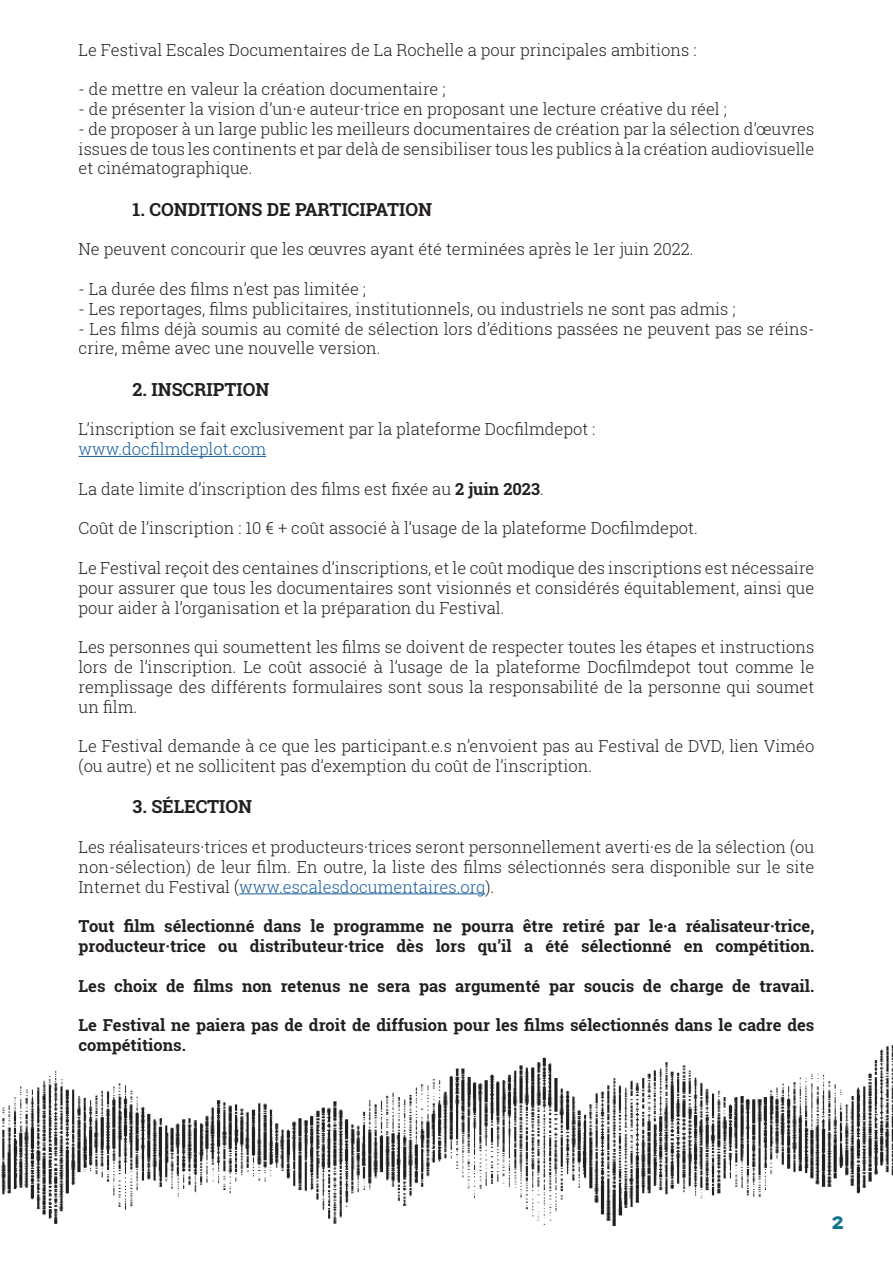
<style>
.page{position:relative;width:893px;height:1263px;background:#fff}
.page>*{position:absolute;margin:0;border:0;box-sizing:border-box;transform-origin:0 0}
.t1{font:700 21px "Montserrat Alternates";color:#11748d}
.t2{font:700 18px "Roboto Slab";color:#231f20}
.t3{font:300 16.5px/19.8px "Roboto Slab";color:#231f20;text-align:justify}
.t4{font:700 16.5px/19.8px "Roboto Slab";color:#231f20}
.t5{font:300 16.5px "Roboto Slab";color:#175d9e}
.s1{font-weight:700}
.s2{color:#175d9e}
</style>
<div class="page">
<img style="left:1px;top:1045px;width:892px;height:181px">
<hr style="left:79px;top:456px;width:187px;height:1px;background:#175d9e">
<hr style="left:239px;top:893px;width:246px;height:1px;background:#175d9e">
<p class="t3" style="left:79px;top:39px;width:619px">Le Festival Escales Documentaires de La Rochelle a pour principales ambitions :</p>
<p class="t3" style="left:79px;top:79px;width:368px">- de mettre en valeur la création documentaire ;</p>
<p class="t3" style="left:79px;top:99px;width:650px">- de présenter la vision d’un·e auteur·trice en proposant une lecture créative du réel ;</p>
<p class="t3" style="left:79px;top:118px;width:737px">- de proposer à un large public les meilleurs documentaires de création par la sélection d’œuvres issues de tous les continents et par delà de sensibiliser tous les publics à la création audiovisuelle et cinématographique.</p>
<p class="t2" style="left:133px;top:197px;width:301px">1. CONDITIONS DE PARTICIPATION</p>
<p class="t3" style="left:79px;top:239px;width:617px">Ne peuvent concourir que les œuvres ayant été terminées après le 1er juin 2022.</p>
<p class="t3" style="left:79px;top:279px;width:289px">- La durée des films n’est pas limitée ;</p>
<p class="t3" style="left:79px;top:298px;width:659px">- Les reportages, films publicitaires, institutionnels, ou industriels ne sont pas admis ;</p>
<p class="t3" style="left:79px;top:318px;width:737px">- Les films déjà soumis au comité de sélection lors d’éditions passées ne peuvent pas se réins&shy;crire, même avec une nouvelle version.</p>
<p class="t2" style="left:133px;top:377px;width:138px">2. INSCRIPTION</p>
<p class="t3" style="left:79px;top:419px;width:518px">L’inscription se fait exclusivement par la plateforme Docfilmdepot :</p>
<p class="t5" style="left:79px;top:438px;width:189px">www.docfilmdeplot.com</p>
<p class="t3" style="left:79px;top:478px;width:467px">La date limite d’inscription des films est fixée au <span class="s1">2 juin 2023</span>.</p>
<p class="t3" style="left:79px;top:518px;width:621px">Coût de l’inscription : 10 € + coût associé à l’usage de la plateforme Docfilmdepot.</p>
<p class="t3" style="left:79px;top:558px;width:737px">Le Festival reçoit des centaines d’inscriptions, et le coût modique des inscriptions est nécessaire pour assurer que tous les documentaires sont visionnés et considérés équitablement, ainsi que pour aider à l’organisation et la préparation du Festival.</p>
<p class="t3" style="left:79px;top:637px;width:737px">Les personnes qui soumettent les films se doivent de respecter toutes les étapes et instructions lors de l’inscription. Le coût associé à l’usage de la plateforme Docfilmdepot tout comme le remplissage des différents formulaires sont sous la responsabilité de la personne qui soumet un film.</p>
<p class="t3" style="left:79px;top:736px;width:737px">Le Festival demande à ce que les participant.e.s n’envoient pas au Festival de DVD, lien Viméo (ou autre) et ne sollicitent pas d’exemption du coût de l’inscription.</p>
<p class="t2" style="left:133px;top:794px;width:121px">3. SÉLECTION</p>
<p class="t3" style="left:79px;top:837px;width:737px">Les réalisateurs·trices et producteurs·trices seront personnellement averti·es de la sélection (ou non-sélection) de leur film. En outre, la liste des films sélectionnés sera disponible sur le site Internet du Festival (<span class="s2">www.escalesdocumentaires.org</span>).</p>
<p class="t4" style="left:79px;top:916px;width:737px">Tout film sélectionné dans le programme ne pourra être retiré par le·a réalisateur·trice, producteur·trice ou distributeur·trice dès lors qu’il a été sélectionné en compétition.</p>
<p class="t4" style="left:79px;top:975px;width:737px">Les choix de films non retenus ne sera pas argumenté par soucis de charge de travail.</p>
<p class="t4" style="left:79px;top:1015px;width:737px">Le Festival ne paiera pas de droit de diffusion pour les films sélectionnés dans le cadre des</p>
<p class="t4" style="left:79px;top:1035px;width:109px">compétitions.</p>
<p class="t1" style="left:832px;top:1209px;width:14px">2</p>
</div>
